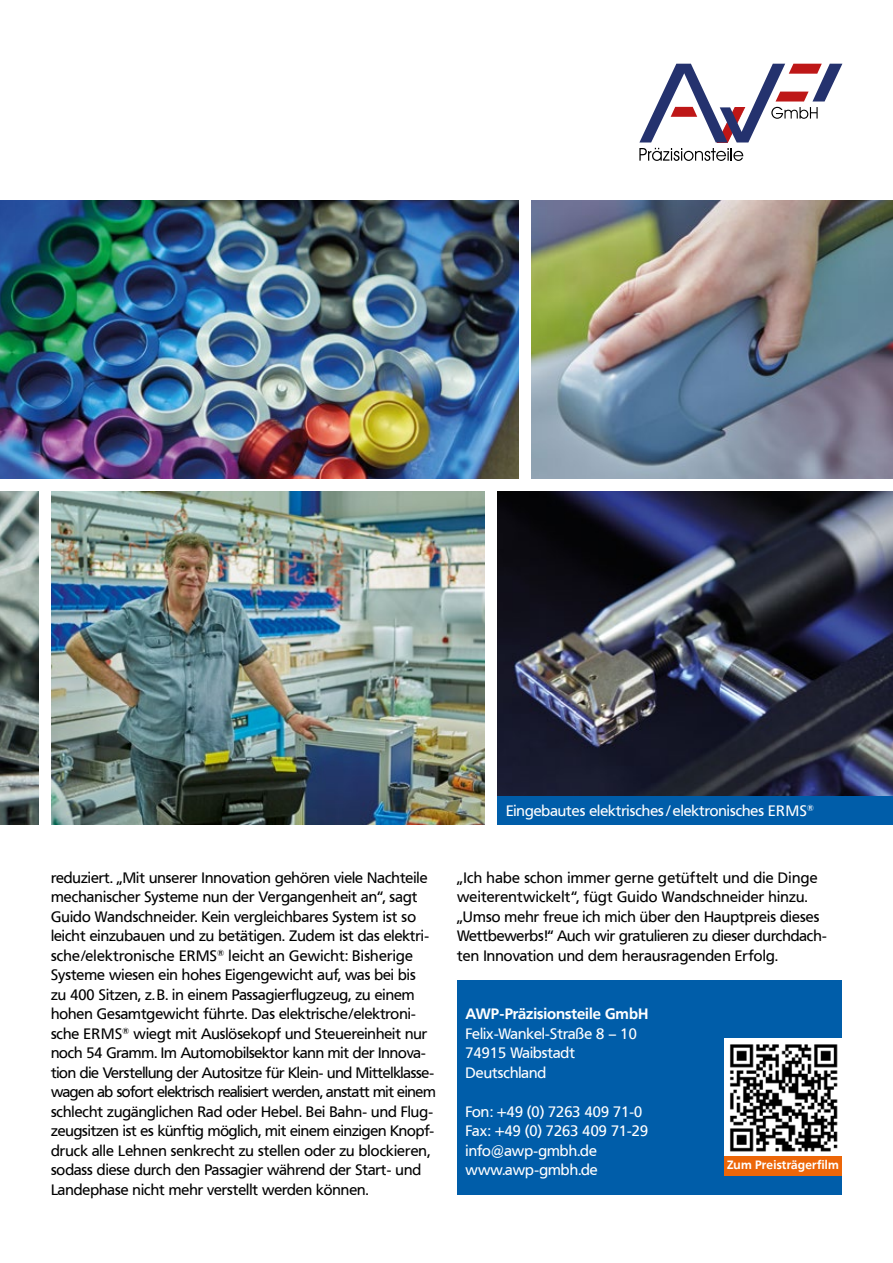
<style>
.page{position:relative;width:893px;height:1263px;background:#fff}
.page>*{position:absolute;margin:0;border:0;box-sizing:border-box;transform-origin:0 0}
.t1{font:15px/19.5px "Frutiger VR";color:#000}
.t2{font:15px/19.5px "Frutiger VR";color:#fff}
.t3{font:700 15px "Frutiger VR";color:#fff}
.t4{font:700 12px "Frutiger VR";letter-spacing:.02em;color:#fff}
</style>
<div class="page">
<img style="left:497px;top:491px;width:396px;height:305px">
<img style="left:51px;top:491px;width:434px;height:333px">
<img style="left:0;top:491px;width:38px;height:333px">
<img style="left:0;top:200px;width:519px;height:279px">
<img style="left:531px;top:200px;width:362px;height:279px">
<svg style="left:639px;top:64px;width:203px;height:97px"></svg>
<div style="left:457px;top:980px;width:385px;height:215px;background:#005da9"></div>
<div style="left:497px;top:796px;width:396px;height:28px;background:#005da9"></div>
<img style="left:725px;top:1039px;width:117px;height:117px">
<div style="left:725px;top:1156px;width:117px;height:19px;background:#ec6608"></div>
<p class="t1" style="left:51px;top:868px;width:386px">reduziert. „Mit unserer Innovation gehören viele Nachteile mechanischer Systeme nun der Vergangenheit an“, sagt Guido Wandschneider. Kein vergleichbares System ist so leicht einzubauen und zu betätigen. Zudem ist das elektri&shy;sche/elektronische ERMS<sup>®</sup> leicht an Gewicht: Bisherige Systeme wiesen ein hohes Eigengewicht auf, was bei bis<br>zu 400 Sitzen, z.B. in einem Passagierflugzeug, zu einem hohen Gesamtgewicht führte. Das elektrische/elektroni&shy;sche ERMS<sup>®</sup> wiegt mit Auslösekopf und Steuereinheit nur noch 54 Gramm. Im Automobilsektor kann mit der Innova&shy;tion die Verstellung der Autositze für Klein- und Mittelklasse&shy;wagen ab sofort elektrisch realisiert werden, anstatt mit einem schlecht zugänglichen Rad oder Hebel. Bei Bahn- und Flug&shy;zeugsitzen ist es künftig möglich, mit einem einzigen Knopf&shy;druck alle Lehnen senkrecht zu stellen oder zu blockieren, sodass diese durch den Passagier während der Start- und Landephase nicht mehr verstellt werden können.</p>
<p class="t2" style="left:506px;top:801px;width:310px">Eingebautes elektrisches/elektronisches ERMS<sup>®</sup></p>
<p class="t1" style="left:457px;top:868px;width:371px">„Ich habe schon immer gerne getüftelt und die Dinge weiterentwickelt“, fügt Guido Wandschneider hinzu. „Umso mehr freue ich mich über den Hauptpreis dieses Wettbewerbs!“ Auch wir gratulieren zu dieser durchdach&shy;ten Innovation und dem herausragenden Erfolg.</p>
<p class="t3" style="left:466px;top:1005px;width:184px">AWP-Präzisionsteile GmbH</p>
<p class="t2" style="left:466px;top:1024px;width:173px">Felix-Wankel-Straße 8 – 10<br>74915 Waibstadt<br>Deutschland</p>
<p class="t2" style="left:466px;top:1102px;width:184px">Fon: +49 (0) 7263 409 71-0<br>Fax: +49 (0) 7263 409 71-29 info@awp-gmbh.de www.awp-gmbh.de</p>
<p class="t4" style="left:727px;top:1158px;width:113px">Zum Preisträgerfilm</p>
</div>
